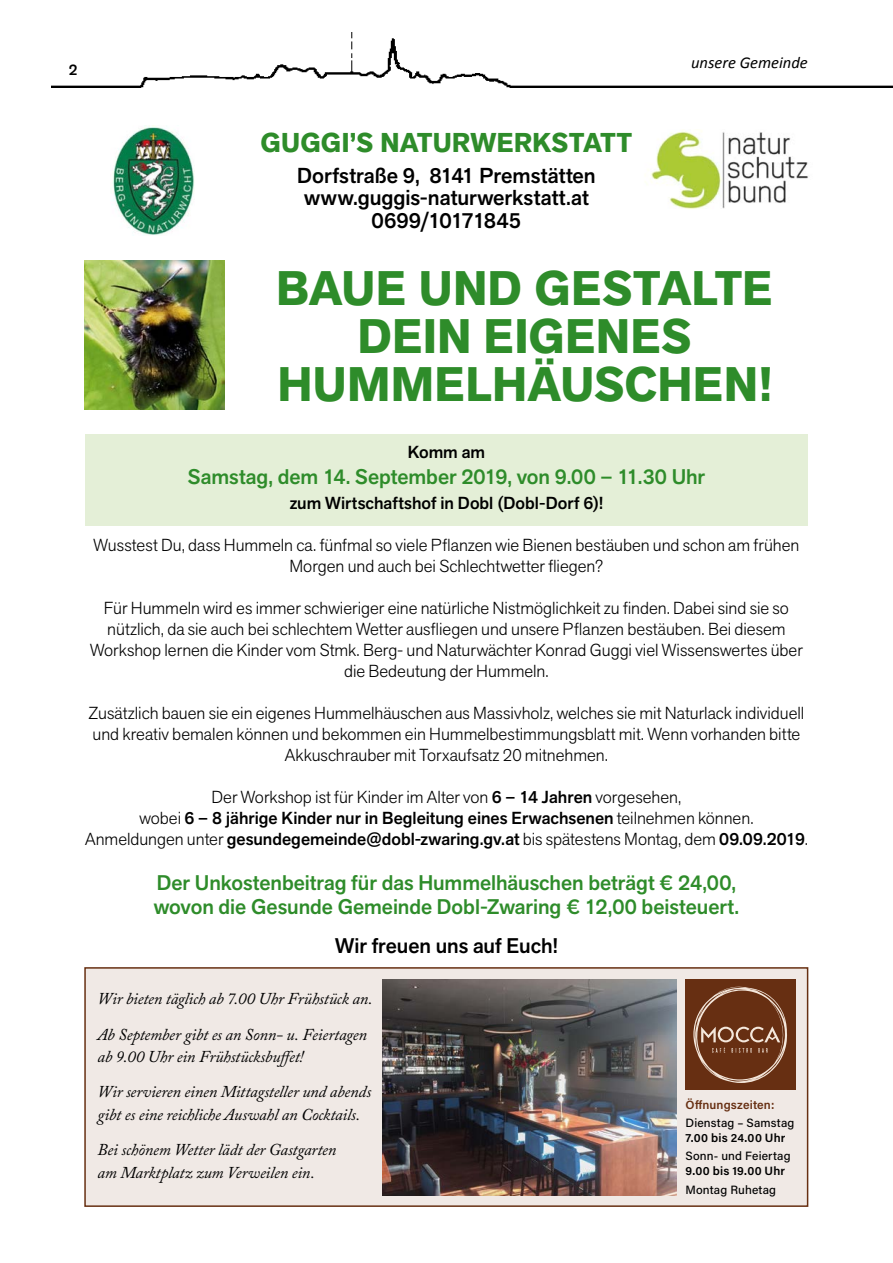
<style>
.page{position:relative;width:893px;height:1263px;background:#fff}
.page>*{position:absolute;margin:0;border:0;box-sizing:border-box;transform-origin:0 0}
.Headline_1{font:700 48px/48px "Akzid Grtsk Next";letter-spacing:.01em;color:#2e8c2a;text-align:center}
.Headline_2{font:700 27px "Akzid Grtsk Next";letter-spacing:.005em;color:#2e8c2a}
.Fließtext_ohne_Einzu{font:500 21.45px "Akzid Grtsk Next";color:#000}
.Fließtext_ohne_Einzu-2{font:500 21.45px "Akzid Grtsk Next";letter-spacing:-.02em;color:#000}
.Fließtext_ohne_Einzu-3{font:500 21px "Akzid Grtsk Next";color:#2e8c2a}
.Fließtext_ohne_Einzu-4{font:500 21px "Akzid Grtsk Next";letter-spacing:-.005em;color:#000}
.Fließtext_ohne_Einzu-5{font:300 17.25px/21px "Akzid Grtsk Next";color:#000;text-align:center}
.Fließtext_ohne_Einzu-6{font:500 17.25px "Akzid Grtsk Next";color:#000}
.t1{font:italic 16.5px/22.5px "Adobe Caslon Pro";letter-spacing:-.01em;color:#000}
.t2{font:italic 16.5px "Calibri";color:#000}
.Fließtext_ohne_Einzu-7{font:500 15px "Akzid Grtsk Next";color:#000}
.t3{font:500 12px/14.4px "Acumin Pro";letter-spacing:.01em;color:#000}
.t4{font:600 12px "Acumin Pro";letter-spacing:.01em;color:#672f12}
.s1{font-weight:500}
.s2{font-weight:600}
</style>
<div class="page">
<div style="left:85px;top:434px;width:723px;height:92px;background:#e4efd7"></div>
<img style="left:51px;top:32px;width:842px;height:55px">
<img style="left:85px;top:261px;width:140px;height:148px">
<img style="left:645px;top:130px;width:163px;height:79px">
<img style="left:112px;top:125px;width:82px;height:110px">
<div style="left:84px;top:967px;width:724px;height:240px;background:#f0e9e5;border:2px solid #672f12"></div>
<div style="left:685px;top:979px;width:111px;height:110px;background:#672f12"></div>
<svg style="left:693px;top:986px;width:94px;height:97px"></svg>
<img style="left:383px;top:979px;width:293px;height:216px">
<p class="Fließtext_ohne_Einzu-7" style="left:69px;top:60px;width:10px">2</p>
<p class="t2" style="left:691px;top:51px;width:118px">unsere Gemeinde</p>
<p class="Headline_2" style="left:260px;top:125px;width:373px">GUGGI’S NATURWERKSTATT</p>
<p class="Fließtext_ohne_Einzu" style="left:297px;top:161px;width:300px">Dorfstraße 9, 8141 Premstätten</p>
<p class="Fließtext_ohne_Einzu" style="left:304px;top:184px;width:286px">www.guggis-naturwerkstatt.at</p>
<p class="Fließtext_ohne_Einzu-2" style="left:372px;top:206px;width:151px">0699/10171845</p>
<p class="Headline_1" style="left:277px;top:265px;width:498px">BAUE UND GESTALTE<br>DEIN EIGENES<br>HUMMELHÄUSCHEN!</p>
<p class="Fließtext_ohne_Einzu-6" style="left:408px;top:441px;width:79px">Komm am</p>
<p class="Fließtext_ohne_Einzu-3" style="left:188px;top:463px;width:519px">Samstag, dem 14. September 2019, von 9.00 – 11.30 Uhr</p>
<p class="Fließtext_ohne_Einzu-6" style="left:290px;top:492px;width:315px">zum Wirtschaftshof in Dobl (Dobl-Dorf 6)!</p>
<p class="Fließtext_ohne_Einzu-5" style="left:94px;top:534px;width:707px">Wusstest Du, dass Hummeln ca. fünfmal so viele Pflanzen wie Bienen bestäuben und schon am frühen<br>Morgen und auch bei Schlechtwetter fliegen?</p>
<p class="Fließtext_ohne_Einzu-5" style="left:90px;top:597px;width:714px">Für Hummeln wird es immer schwieriger eine natürliche Nistmöglichkeit zu finden. Dabei sind sie so nützlich, da sie auch bei schlechtem Wetter ausfliegen und unsere Pflanzen bestäuben. Bei diesem Workshop lernen die Kinder vom Stmk. Berg- und Naturwächter Konrad Guggi viel Wissenswertes über die Bedeutung der Hummeln.</p>
<p class="Fließtext_ohne_Einzu-5" style="left:89px;top:702px;width:717px">Zusätzlich bauen sie ein eigenes Hummelhäuschen aus Massivholz, welches sie mit Naturlack individuell und kreativ bemalen können und bekommen ein Hummelbestimmungsblatt mit. Wenn vorhanden bitte<br>Akkuschrauber mit Torxaufsatz 20 mitnehmen.</p>
<p class="Fließtext_ohne_Einzu-5" style="left:85px;top:786px;width:724px">Der Workshop ist für Kinder im Alter von <span class="s1">6 – 14 Jahren</span> vorgesehen,<br>wobei <span class="s1">6 – 8 jährige Kinder nur in Begleitung eines Erwachsenen</span> teilnehmen können.<br>Anmeldungen unter <span class="s1">gesundegemeinde@dobl-zwaring.gv.at</span> bis spätestens Montag, dem <span class="s1">09.09.2019</span>.</p>
<p class="Fließtext_ohne_Einzu-3" style="left:157px;top:869px;width:581px">Der Unkostenbeitrag für das Hummelhäuschen beträgt € 24,00,</p>
<p class="Fließtext_ohne_Einzu-3" style="left:154px;top:893px;width:587px">wovon die Gesunde Gemeinde Dobl-Zwaring € 12,00 beisteuert.</p>
<p class="Fließtext_ohne_Einzu-4" style="left:335px;top:932px;width:224px">Wir freuen uns auf Euch!</p>
<p class="t1" style="left:98px;top:987px;width:276px">Wir bieten täglich ab 7.00 Uhr Frühstück an.</p>
<p class="t1" style="left:98px;top:1023px;width:271px">Ab September gibt es an Sonn- u. Feiertagen ab 9.00 Uhr ein Frühstücksbuffet!</p>
<p class="t1" style="left:98px;top:1080px;width:275px">Wir servieren einen Mittagsteller und abends gibt es eine reichliche Auswahl an Cocktails.</p>
<p class="t1" style="left:98px;top:1138px;width:240px">Bei schönem Wetter lädt der Gastgarten am Marktplatz zum Verweilen ein.</p>
<p class="t4" style="left:685px;top:1096px;width:90px">Öffnungszeiten:</p>
<p class="t3" style="left:685px;top:1115px;width:110px">Dienstag – Samstag<br><span class="s2">7.00 bis 24.00 Uhr</span></p>
<p class="t3" style="left:685px;top:1148px;width:107px">Sonn- und Feiertag<br><span class="s2">9.00 bis 19.00 Uhr</span></p>
<p class="t3" style="left:685px;top:1181px;width:92px">Montag Ruhetag</p>
</div>
